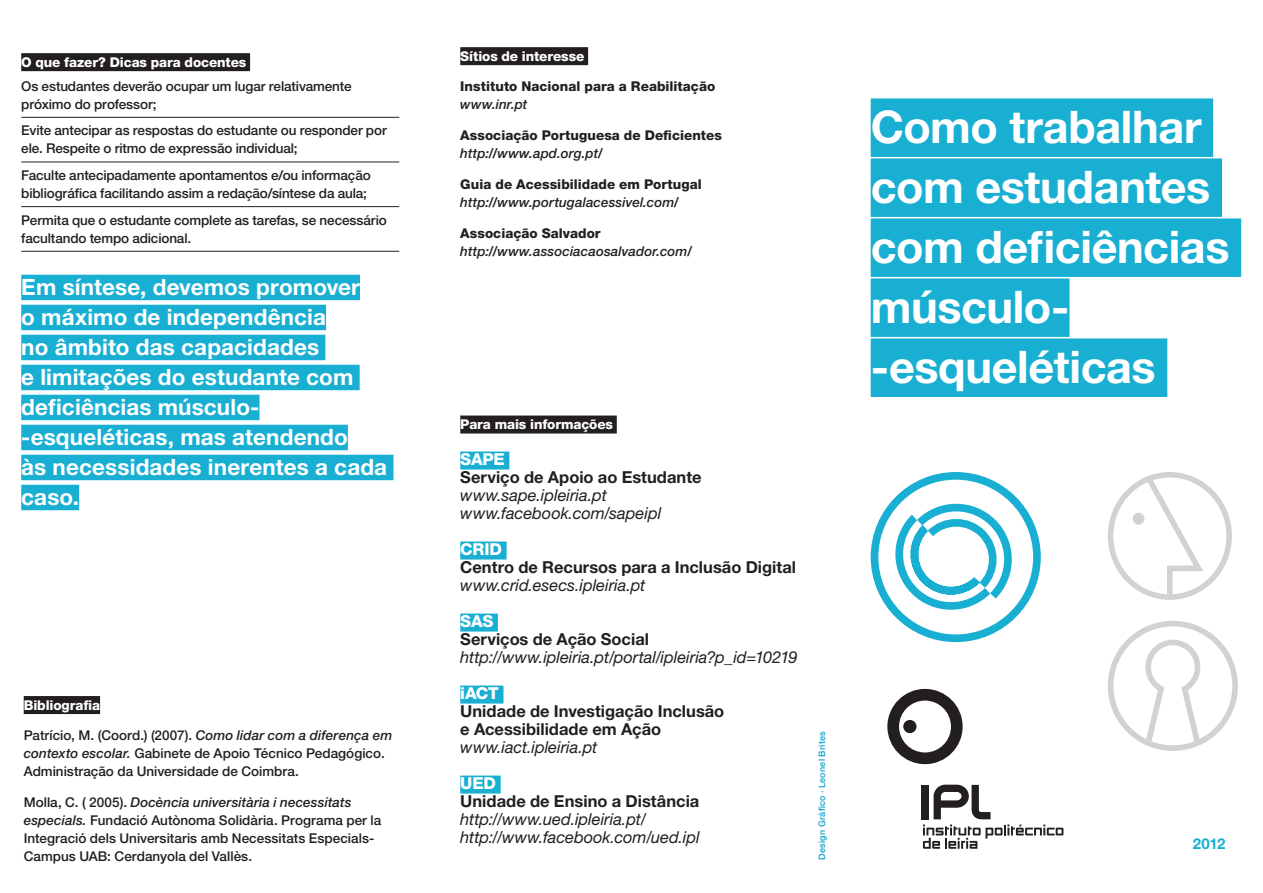
<style>
.page{position:relative;width:1263px;height:893px;background:#fff}
.page>*{position:absolute;margin:0;border:0;box-sizing:border-box;transform-origin:0 0}
.t1{font:700 45px/60px "Helvetica Neue LT Std";letter-spacing:-.01em;color:#fff}
.t2{font:700 22.5px/30px "Helvetica Neue LT Std";letter-spacing:.005em;color:#fff}
.t3{font:italic 16.5px "Helvetica Neue LT Std";letter-spacing:-.005em;color:#231f20}
.t4{font:700 16.5px/18px "Helvetica Neue LT Std";color:#231f20}
.t5{font:800 16.5px "Helvetica Neue LT Std";letter-spacing:-.015em;color:#fff}
.t6{font:700 15px "Helvetica Neue LT Std";color:#18afd3}
.t7{font:500 13.5px/18px "Helvetica Neue LT Std";letter-spacing:-.005em;color:#231f20}
.t8{font:italic 500 13.5px/18px "Helvetica Neue LT Std";letter-spacing:.005em;color:#231f20}
.t9{font:800 13.5px/18px "Helvetica Neue LT Std";letter-spacing:.005em;color:#231f20}
.t10{font:800 13.5px "Helvetica Neue LT Std";letter-spacing:-.005em;color:#fff}
.t11{font:500 9px "Helvetica Neue LT Std";letter-spacing:.025em;color:#10a1cb}
.s1{font-style:italic}
.s2{font-weight:500;font-style:italic}
.s3{font-weight:800;font-style:normal}
.s4{font-weight:800;color:#fff}
</style>
<div class="page">
<div style="left:21px;top:275px;width:339px;height:25px;background:#18afd3"></div>
<div style="left:21px;top:305px;width:305px;height:25px;background:#18afd3"></div>
<div style="left:21px;top:335px;width:304px;height:25px;background:#18afd3"></div>
<div style="left:21px;top:365px;width:339px;height:25px;background:#18afd3"></div>
<div style="left:21px;top:395px;width:238px;height:25px;background:#18afd3"></div>
<div style="left:21px;top:425px;width:327px;height:25px;background:#18afd3"></div>
<div style="left:21px;top:455px;width:372px;height:25px;background:#18afd3"></div>
<div style="left:21px;top:485px;width:58px;height:25px;background:#18afd3"></div>
<hr style="left:21px;top:206px;width:378px;height:1px;background:#231f20">
<hr style="left:21px;top:162px;width:378px;height:1px;background:#231f20">
<hr style="left:21px;top:117px;width:378px;height:1px;background:#231f20">
<hr style="left:21px;top:251px;width:378px;height:1px;background:#231f20">
<div style="left:21px;top:53px;width:229px;height:18px;background:#231f20"></div>
<div style="left:24px;top:696px;width:76px;height:18px;background:#231f20"></div>
<div style="left:460px;top:47px;width:128px;height:18px;background:#231f20"></div>
<svg style="left:870px;top:472px;width:171px;height:171px"></svg>
<svg style="left:1108px;top:621px;width:130px;height:130px"></svg>
<div style="left:460px;top:415px;width:157px;height:18px;background:#231f20"></div>
<div style="left:460px;top:451px;width:49px;height:18px;background:#18afd3"></div>
<div style="left:460px;top:541px;width:47px;height:18px;background:#18afd3"></div>
<div style="left:460px;top:613px;width:38px;height:18px;background:#18afd3"></div>
<div style="left:460px;top:685px;width:43px;height:18px;background:#18afd3"></div>
<div style="left:460px;top:775px;width:41px;height:18px;background:#18afd3"></div>
<div style="left:871px;top:98px;width:342px;height:59px;background:#18afd3"></div>
<div style="left:871px;top:158px;width:351px;height:59px;background:#18afd3"></div>
<div style="left:871px;top:218px;width:370px;height:59px;background:#18afd3"></div>
<div style="left:871px;top:278px;width:198px;height:59px;background:#18afd3"></div>
<div style="left:871px;top:338px;width:296px;height:59px;background:#18afd3"></div>
<div style="left:922px;top:785px;width:7px;height:34px;background:#231f20"></div>
<svg style="left:887px;top:689px;width:76px;height:75px"></svg>
<div style="left:903px;top:720px;width:13px;height:13px;background:#231f20;border-radius:50%"></div>
<svg style="left:923px;top:785px;width:140px;height:64px"></svg>
<svg style="left:1108px;top:472px;width:124px;height:128px"></svg>
<div style="left:1133px;top:513px;width:11px;height:12px;background:#d1d2d4;border-radius:50%"></div>
<p class="t10" style="left:21px;top:54px;width:227px">O que fazer? Dicas para docentes</p>
<p class="t7" style="left:21px;top:77px;width:332px">Os estudantes deverão ocupar um lugar relativamente próximo do professor;</p>
<p class="t7" style="left:21px;top:122px;width:367px">Evite antecipar as respostas do estudante ou responder por ele. Respeite o ritmo de expressão individual;</p>
<p class="t7" style="left:21px;top:166px;width:351px">Faculte antecipadamente apontamentos e/ou informação bibliográfica facilitando assim a redação/síntese da aula;</p>
<p class="t7" style="left:21px;top:211px;width:367px">Permita que o estudante complete as tarefas, se necessário facultando tempo adicional.</p>
<p class="t2" style="left:21px;top:271px;width:367px">Em síntese, devemos promover<br>o máximo de independência<br>no âmbito das capacidades<br>e limitações do estudante com deficiências músculo--esqueléticas, mas atendendo<br>às necessidades inerentes a cada caso.</p>
<p class="t10" style="left:24px;top:697px;width:78px">Bibliografia</p>
<p class="t7" style="left:24px;top:726px;width:370px">Patrício, M. (Coord.) (2007). <span class="s1">Como lidar com a diferença em contexto escolar.</span> Gabinete de Apoio Técnico Pedagógico.<br>Administração da Universidade de Coimbra.</p>
<p class="t7" style="left:24px;top:793px;width:359px">Molla, C. ( 2005). <span class="s1">Docència universitària i necessitats especials.</span> Fundació Autònoma Solidària. Programa per la Integració dels Universitaris amb Necessitats Especials-Campus UAB: Cerdanyola del Vallès.</p>
<p class="t10" style="left:460px;top:48px;width:126px">Sítios de interesse</p>
<p class="t9" style="left:460px;top:78px;width:256px">Instituto Nacional para a Reabilitação <span class="s2">www.inr.pt</span></p>
<p class="t9" style="left:460px;top:126px;width:263px">Associação Portuguesa de Deficientes <span class="s2">http://www.apd.org.pt/</span></p>
<p class="t8" style="left:460px;top:175px;width:243px"><span class="s3">Guia de Acessibilidade em Portugal </span>http://www.portugalacessivel.com/</p>
<p class="t8" style="left:460px;top:224px;width:233px"><span class="s3">Associação Salvador </span>http://www.associacaosalvador.com/</p>
<p class="t10" style="left:460px;top:416px;width:154px">Para mais informações</p>
<p class="t5" style="left:460px;top:449px;width:46px">SAPE</p>
<p class="t4" style="left:460px;top:468px;width:243px">Serviço de Apoio ao Estudante</p>
<p class="t3" style="left:460px;top:485px;width:148px">www.sape.ipleiria.pt</p>
<p class="t3" style="left:460px;top:503px;width:203px">www.facebook.com/sapeipl</p>
<p class="t4" style="left:460px;top:540px;width:337px"><span class="s4">CRID<br></span>Centro de Recursos para a Inclusão Digital</p>
<p class="t3" style="left:460px;top:575px;width:187px">www.crid.esecs.ipleiria.pt</p>
<p class="t5" style="left:460px;top:611px;width:35px">SAS</p>
<p class="t4" style="left:460px;top:630px;width:190px">Serviços de Ação Social</p>
<p class="t3" style="left:460px;top:647px;width:339px">http://www.ipleiria.pt/portal/ipleiria?p_id=10219</p>
<p class="t5" style="left:460px;top:683px;width:40px">iACT</p>
<p class="t4" style="left:460px;top:702px;width:266px">Unidade de Investigação Inclusão e Acessibilidade em Ação</p>
<p class="t3" style="left:460px;top:737px;width:139px">www.iact.ipleiria.pt</p>
<p class="t5" style="left:460px;top:773px;width:37px">UED</p>
<p class="t4" style="left:460px;top:792px;width:241px">Unidade de Ensino a Distância</p>
<p class="t3" style="left:460px;top:809px;width:188px">http://www.ued.ipleiria.pt/</p>
<p class="t3" style="left:460px;top:827px;width:241px">http://www.facebook.com/ued.ipl</p>
<p class="t11" style="left:816px;top:860px;width:130px;rotate:-90deg">Design Gráfico · Leonel Brites</p>
<p class="t1" style="left:871px;top:96px;width:360px">Como trabalhar com estudantes com deficiências músculo--esqueléticas</p>
<p class="t6" style="left:1193px;top:834px;width:34px">2012</p>
</div>
